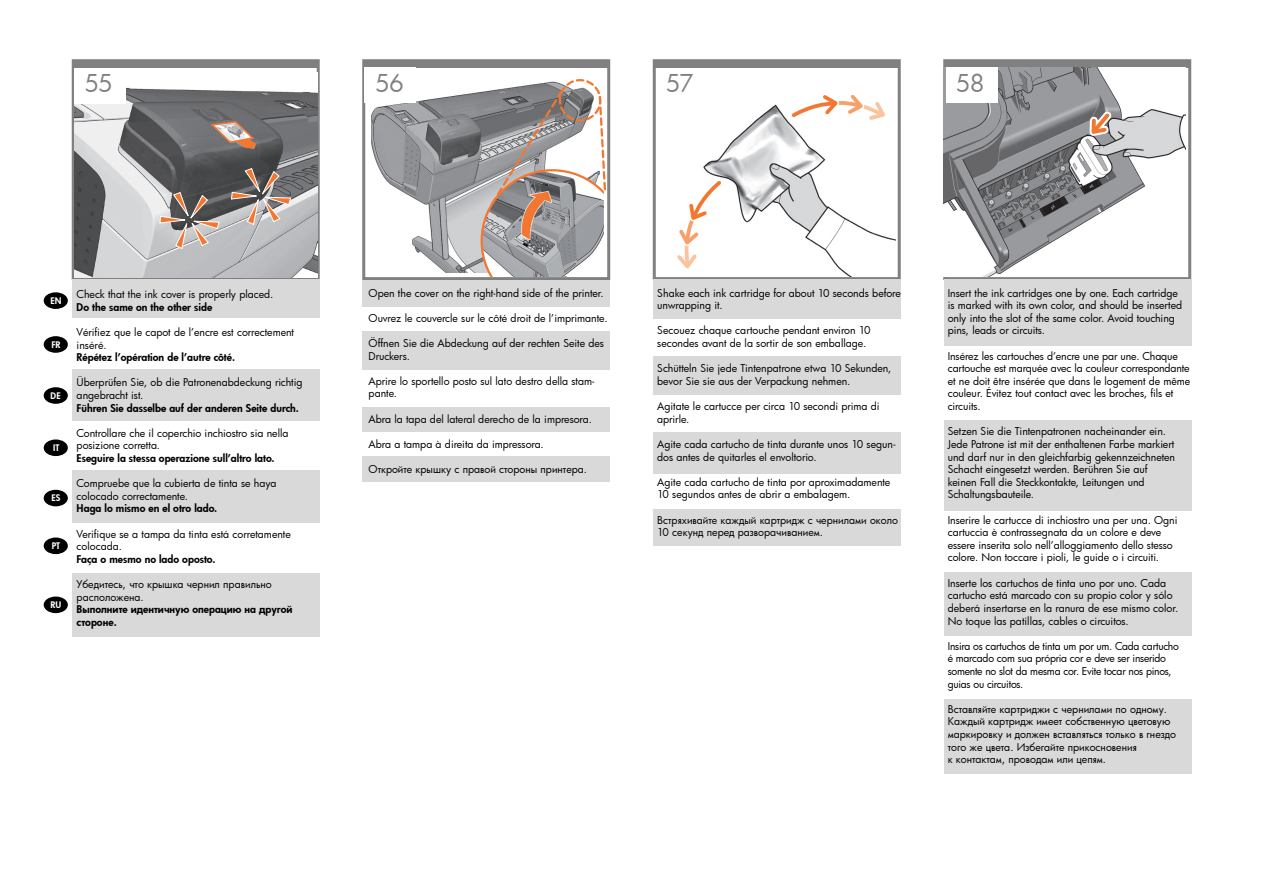
<style>
.page{position:relative;width:1263px;height:893px;background:#fff}
.page>*{position:absolute;margin:0;border:0;box-sizing:border-box;transform-origin:0 0}
.t1{font:24px "Futura Bk";letter-spacing:-.045em;color:#808080}
.t2{font:10.5px/12.6px "Futura Bk";color:#000}
.t3{font:10.5px/12.6px "Futura Hv";color:#000}
.t4{font:10.5px/12.6px "Futura Bk";letter-spacing:-.02em;color:#000}
.t5{font:8.85px "Futura Hv";letter-spacing:-.005em;color:#fff}
</style>
<div class="page">
<svg style="left:73px;top:61px;width:245px;height:217px;fill:#808080"></svg>
<div style="left:72px;top:59px;width:248px;height:221px;border:3px solid #808080"></div>
<div style="left:364px;top:61px;width:245px;height:217px;background:#808080"></div>
<div style="left:364px;top:68px;width:245px;height:210px;background:#fff"></div>
<div style="left:362px;top:59px;width:248px;height:221px;border:3px solid #808080"></div>
<div style="left:654px;top:61px;width:245px;height:217px;background:#808080"></div>
<div style="left:654px;top:68px;width:245px;height:210px;background:#fff"></div>
<div style="left:653px;top:59px;width:247px;height:221px;border:3px solid #808080"></div>
<svg style="left:947px;top:63px;width:240px;height:5px"></svg>
<div style="left:943px;top:59px;width:248px;height:221px;border:3px solid #808080"></div>
<img style="left:372px;top:92px;width:107px;height:181px">
<img style="left:75px;top:72px;width:242px;height:205px">
<svg style="left:210px;top:120px;width:46px;height:28px"></svg>
<svg style="left:159px;top:191px;width:61px;height:58px;background:#a29791"></svg>
<svg style="left:230px;top:167px;width:62px;height:58px;background:#958a84"></svg>
<div style="left:75px;top:68px;width:51px;height:35px;background:#fff"></div>
<div style="left:365px;top:67px;width:51px;height:36px;background:#fff"></div>
<svg style="left:479px;top:78px;width:128px;height:199px"></svg>
<img style="left:703px;top:104px;width:192px;height:173px">
<svg style="left:786px;top:95px;width:108px;height:32px"></svg>
<svg style="left:668px;top:176px;width:58px;height:102px"></svg>
<img style="left:944px;top:68px;width:242px;height:208px">
<div style="left:946px;top:68px;width:51px;height:35px;background:#fff"></div>
<svg style="left:1083px;top:104px;width:35px;height:38px"></svg>
<div style="left:362px;top:279px;width:248px;height:27px;background:#d9d9d9"></div>
<div style="left:362px;top:331px;width:248px;height:38px;background:#d9d9d9"></div>
<div style="left:362px;top:407px;width:248px;height:24px;background:#d9d9d9"></div>
<div style="left:362px;top:456px;width:248px;height:26px;background:#d9d9d9"></div>
<div style="left:44px;top:292px;width:24px;height:17px;background:#000;border-radius:50%"></div>
<div style="left:44px;top:336px;width:24px;height:16px;background:#000;border-radius:50%"></div>
<div style="left:44px;top:439px;width:24px;height:17px;background:#000;border-radius:50%"></div>
<div style="left:44px;top:489px;width:24px;height:17px;background:#000;border-radius:50%"></div>
<div style="left:44px;top:537px;width:24px;height:17px;background:#000;border-radius:50%"></div>
<div style="left:44px;top:596px;width:24px;height:17px;background:#000;border-radius:50%"></div>
<div style="left:44px;top:387px;width:24px;height:16px;background:#000;border-radius:50%"></div>
<div style="left:72px;top:369px;width:248px;height:51px;background:#d9d9d9"></div>
<div style="left:72px;top:470px;width:248px;height:53px;background:#d9d9d9"></div>
<div style="left:72px;top:572px;width:248px;height:64px;background:#d9d9d9"></div>
<div style="left:72px;top:279px;width:248px;height:38px;background:#d9d9d9"></div>
<div style="left:653px;top:279px;width:247px;height:40px;background:#d9d9d9"></div>
<div style="left:944px;top:419px;width:247px;height:91px;background:#d9d9d9"></div>
<div style="left:944px;top:572px;width:247px;height:63px;background:#d9d9d9"></div>
<div style="left:944px;top:698px;width:247px;height:74px;background:#d9d9d9"></div>
<div style="left:653px;top:356px;width:247px;height:38px;background:#d9d9d9"></div>
<div style="left:653px;top:432px;width:247px;height:41px;background:#d9d9d9"></div>
<div style="left:653px;top:509px;width:247px;height:36px;background:#d9d9d9"></div>
<div style="left:944px;top:279px;width:247px;height:67px;background:#d9d9d9"></div>
<h1 class="t1" style="left:84px;top:67px;width:30px">55</h1>
<h1 class="t1" style="left:375px;top:67px;width:30px">56</h1>
<h1 class="t1" style="left:666px;top:67px;width:30px">57</h1>
<h1 class="t1" style="left:956px;top:67px;width:30px">58</h1>
<p class="t5" style="left:50px;top:294px;width:13px">EN</p>
<p class="t5" style="left:51px;top:338px;width:11px">FR</p>
<p class="t5" style="left:51px;top:389px;width:12px">DE</p>
<p class="t5" style="left:53px;top:441px;width:8px">IT</p>
<p class="t5" style="left:52px;top:491px;width:10px">ES</p>
<p class="t5" style="left:52px;top:539px;width:10px">PT</p>
<p class="t5" style="left:51px;top:598px;width:12px">RU</p>
<p class="t2" style="left:77px;top:287px;width:198px">Check that the ink cover is properly placed.</p>
<p class="t3" style="left:77px;top:300px;width:137px">Do the same on the other side</p>
<p class="t2" style="left:77px;top:325px;width:219px">Vérifiez que le capot de l’encre est correctement inséré.</p>
<p class="t3" style="left:77px;top:350px;width:160px">Répétez l’opération de l’autre côté.</p>
<p class="t2" style="left:77px;top:376px;width:227px">Überprüfen Sie, ob die Patronenabdeckung richtig angebracht ist.</p>
<p class="t3" style="left:77px;top:401px;width:224px">Führen Sie dasselbe auf der anderen Seite durch.</p>
<p class="t2" style="left:77px;top:426px;width:213px">Controllare che il coperchio inchiostro sia nella posizione corretta.</p>
<p class="t3" style="left:77px;top:451px;width:199px">Eseguire la stessa operazione sull’altro lato.</p>
<p class="t2" style="left:77px;top:476px;width:201px">Compruebe que la cubierta de tinta se haya colocado correctamente.</p>
<p class="t3" style="left:77px;top:502px;width:142px">Haga lo mismo en el otro lado.</p>
<p class="t2" style="left:77px;top:527px;width:216px">Verifique se a tampa da tinta está corretamente colocada.</p>
<p class="t3" style="left:77px;top:552px;width:140px">Faça o mesmo no lado oposto.</p>
<p class="t2" style="left:77px;top:577px;width:196px">Убедитесь, что крышка чернил правильно расположена.</p>
<p class="t3" style="left:77px;top:602px;width:217px">Выполните идентичную операцию на другой стороне.</p>
<p class="t2" style="left:369px;top:286px;width:237px">Open the cover on the right-hand side of the printer.</p>
<p class="t2" style="left:369px;top:311px;width:240px">Ouvrez le couvercle sur le côté droit de l’imprimante.</p>
<p class="t2" style="left:369px;top:336px;width:237px">Öffnen Sie die Abdeckung auf der rechten Seite des<br>Druckers.</p>
<p class="t2" style="left:369px;top:374px;width:227px">Aprire lo sportello posto sul lato destro della stam&shy;pante.</p>
<p class="t2" style="left:369px;top:412px;width:225px">Abra la tapa del lateral derecho de la impresora.</p>
<p class="t2" style="left:369px;top:437px;width:177px">Abra a tampa à direita da impressora.</p>
<p class="t2" style="left:369px;top:462px;width:220px">Откройте крышку с правой стороны принтера.</p>
<p class="t2" style="left:657px;top:286px;width:245px">Shake each ink cartridge for about 10 seconds before unwrapping it.</p>
<p class="t2" style="left:657px;top:324px;width:215px">Secouez chaque cartouche pendant environ 10 secondes avant de la sortir de son emballage.</p>
<p class="t2" style="left:657px;top:361px;width:236px">Schütteln Sie jede Tintenpatrone etwa 10 Sekunden, bevor Sie sie aus der Verpackung nehmen.</p>
<p class="t2" style="left:657px;top:399px;width:224px">Agitate le cartucce per circa 10 secondi prima di aprirle.</p>
<p class="t2" style="left:657px;top:437px;width:240px">Agite cada cartucho de tinta durante unos 10 segun&shy;dos antes de quitarles el envoltorio.</p>
<p class="t2" style="left:657px;top:475px;width:235px">Agite cada cartucho de tinta por aproximadamente<br>10 segundos antes de abrir a embalagem.</p>
<p class="t2" style="left:657px;top:513px;width:242px">Встряхивайте каждый картридж с чернилами около<br>10 секунд перед разворачиванием.</p>
<p class="t2" style="left:947px;top:286px;width:236px">Insert the ink cartridges one by one. Each cartridge is marked with its own color, and should be inserted only into the slot of the same color. Avoid touching pins, leads or circuits.</p>
<p class="t2" style="left:947px;top:349px;width:244px">Insérez les cartouches d’encre une par une. Chaque cartouche est marquée avec la couleur correspondante et ne doit être insérée que dans le logement de même couleur. Évitez tout contact avec les broches, fils et circuits.</p>
<p class="t2" style="left:947px;top:424px;width:229px">Setzen Sie die Tintenpatronen nacheinander ein.<br>Jede Patrone ist mit der enthaltenen Farbe markiert und darf nur in den gleichfarbig gekennzeichneten Schacht eingesetzt werden. Berühren Sie auf keinen Fall die Steckkontakte, Leitungen und Schaltungsbauteile.</p>
<p class="t2" style="left:947px;top:513px;width:231px">Inserire le cartucce di inchiostro una per una. Ogni cartuccia è contrassegnata da un colore e deve essere inserita solo nell’alloggiamento dello stesso colore. Non toccare i pioli, le guide o i circuiti.</p>
<p class="t2" style="left:947px;top:576px;width:232px">Inserte los cartuchos de tinta uno por uno. Cada cartucho está marcado con su propio color y sólo deberá insertarse en la ranura de ese mismo color.<br>No toque las patillas, cables o circuitos.</p>
<p class="t4" style="left:947px;top:639px;width:232px">Insira os cartuchos de tinta um por um. Cada cartucho é marcado com sua própria cor e deve ser inserido somente no slot da mesma cor. Evite tocar nos pinos, guias ou circuitos.</p>
<p class="t2" style="left:947px;top:702px;width:230px">Вставляйте картриджи с чернилами по одному.<br>Каждый картридж имеет собственную цветовую маркировку и должен вставляться только в гнездо того же цвета. Избегайте прикосновения<br>к контактам, проводам или цепям.</p>
</div>
